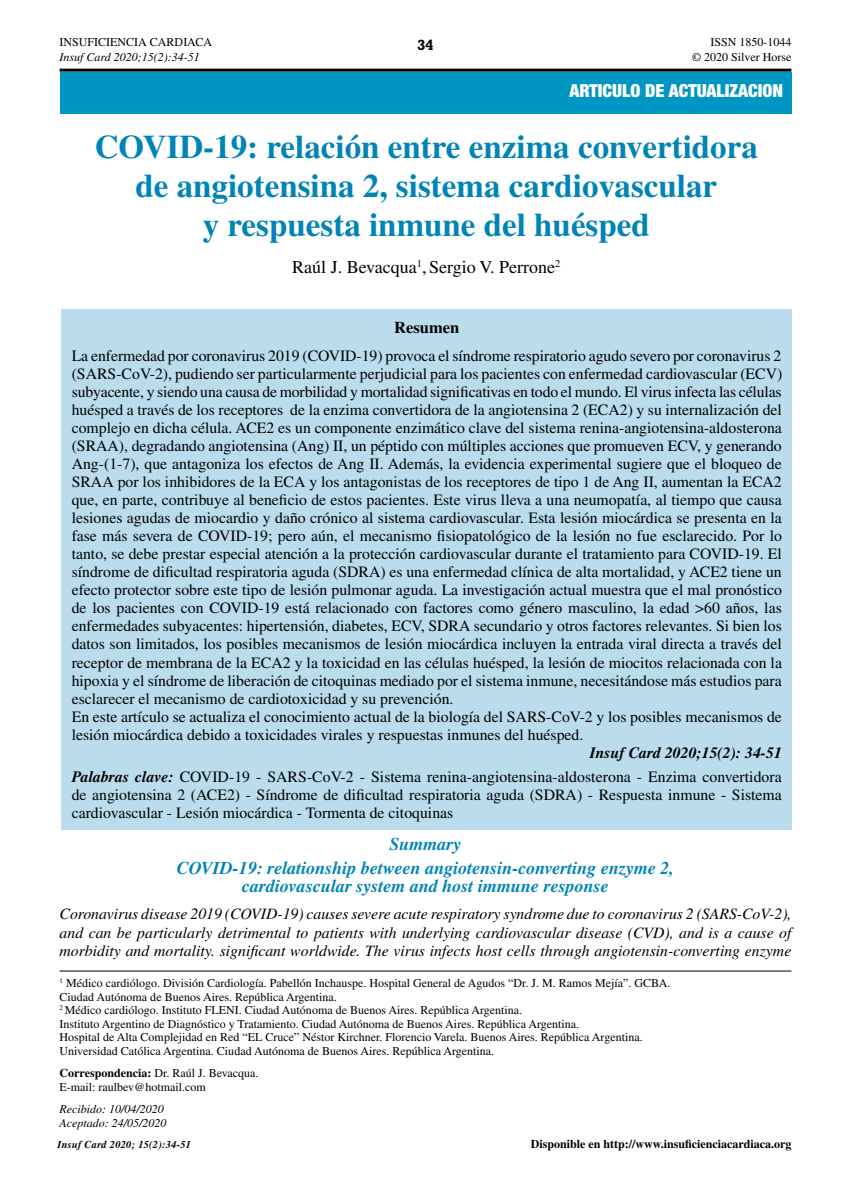
<style>
.page{position:relative;width:851px;height:1191px;background:#fff}
.page>*{position:absolute;margin:0;border:0;box-sizing:border-box;transform-origin:0 0}
.t1{font:700 33px/39px "Times LT Std";color:#0084b6;text-align:center}
.t2{font:italic 700 18px/24px "Times LT Std";color:#0084b6;text-align:center}
.t3{font:18px "Times LT Std";color:#000}
.t4{font:900 condensed 18px "Helvetica Neue LT Std";color:#fff}
.t5{font:700 16.5px "Times LT Std";color:#000}
.t6{font:15.75px/18px "Times LT Std";color:#000}
.t7{font:italic 15.75px/18px "Times LT Std";color:#000;text-align:justify}
.t8{font:700 15px "Rockwell";color:#000}
.t9{font:12px/13.5px "Times LT Std";color:#000}
.t10{font:italic 12px/13.5px "Times LT Std";color:#000}
.t11{font:700 12px "Times LT Std";color:#000}
.t12{font:italic 700 10.5px "Times LT Std";letter-spacing:.02em;color:#000}
.s1{font-weight:700;font-style:italic}
.s2{font-weight:700}
</style>
<div class="page">
<hr style="left:60px;top:970px;width:731px;height:1px;background:#000">
<div style="left:61px;top:309px;width:730px;height:520px;background:#bbdced"></div>
<div style="left:60px;top:72px;width:731px;height:41px;background:#0096c3"></div>
<hr style="left:60px;top:69px;width:731px;height:3px;background:#000">
<p class="t9" style="left:60px;top:36px;width:154px">INSUFICIENCIA CARDIACA</p>
<p class="t10" style="left:60px;top:50px;width:142px">Insuf Card 2020;15(2):34-51</p>
<p class="t9" style="left:692px;top:35px;width:101px;line-height:14.4px;text-align:right">ISSN 1850-1044<br>© 2020 Silver Horse</p>
<p class="t4" style="left:569px;top:80px;width:215px">ARTICULO DE ACTUALIZACION</p>
<p class="t8" style="left:417px;top:36px;width:18px">34</p>
<p class="t10" style="left:665px;top:36px;width:127px">RJ Bevacqua y SV Perrone</p>
<h1 class="t1" style="left:95px;top:126px;width:664px">COVID-19: relación entre enzima convertidora de angiotensina 2, sistema cardiovascular<br>y respuesta inmune del huésped</h1>
<p class="t3" style="left:292px;top:257px;width:270px">Raúl J. Bevacqua<sup>1</sup>, Sergio V. Perrone<sup>2</sup></p>
<p class="t5" style="left:394px;top:317px;width:67px">Resumen</p>
<p class="t6" style="left:72px;top:347px;width:712px">La enfermedad por coronavirus 2019 (COVID-19) provoca el síndrome respiratorio agudo severo por coronavirus 2 (SARS-CoV-2), pudiendo ser particularmente perjudicial para los pacientes con enfermedad cardiovascular (ECV) subyacente, y siendo una causa de morbilidad y mortalidad significativas en todo el mundo. El virus infecta las células huésped a través de los receptores de la enzima convertidora de la angiotensina 2 (ECA2) y su internalización del complejo en dicha célula. ACE2 es un componente enzimático clave del sistema renina-angiotensina-aldosterona (SRAA), degradando angiotensina (Ang) II, un péptido con múltiples acciones que promueven ECV, y generando Ang-(1-7), que antagoniza los efectos de Ang II. Además, la evidencia experimental sugiere que el bloqueo de SRAA por los inhibidores de la ECA y los antagonistas de los receptores de tipo 1 de Ang II, aumentan la ECA2 que, en parte, contribuye al beneficio de estos pacientes. Este virus lleva a una neumopatía, al tiempo que causa lesiones agudas de miocardio y daño crónico al sistema cardiovascular. Esta lesión miocárdica se presenta en la fase más severa de COVID-19; pero aún, el mecanismo fisiopatológico de la lesión no fue esclarecido. Por lo tanto, se debe prestar especial atención a la protección cardiovascular durante el tratamiento para COVID-19. El síndrome de dificultad respiratoria aguda (SDRA) es una enfermedad clínica de alta mortalidad, y ACE2 tiene un efecto protector sobre este tipo de lesión pulmonar aguda. La investigación actual muestra que el mal pronóstico de los pacientes con COVID-19 está relacionado con factores como género masculino, la edad &gt;60 años, las enfermedades subyacentes: hipertensión, diabetes, ECV, SDRA secundario y otros factores relevantes. Si bien los datos son limitados, los posibles mecanismos de lesión miocárdica incluyen la entrada viral directa a través del receptor de membrana de la ECA2 y la toxicidad en las células huésped, la lesión de miocitos relacionada con la hipoxia y el síndrome de liberación de citoquinas mediado por el sistema inmune, necesitándose más estudios para esclarecer el mecanismo de cardiotoxicidad y su prevención.<br>En este artículo se actualiza el conocimiento actual de la biología del SARS-CoV-2 y los posibles mecanismos de lesión miocárdica debido a toxicidades virales y respuestas inmunes del huésped.</p>
<p class="t6" style="left:72px;top:740px;width:711px;line-height:24px;text-align:right"><span class="s1">Insuf Card 2020;15(2): 34-51<br>Palabras clave:</span> COVID-19 - SARS-CoV-2 - Sistema renina-angiotensina-aldosterona - Enzima convertidora</p>
<p class="t6" style="left:72px;top:785px;width:711px">de angiotensina 2 (ACE2) - Síndrome de dificultad respiratoria aguda (SDRA) - Respuesta inmune - Sistema cardiovascular - Lesión miocárdica - Tormenta de citoquinas</p>
<p class="t2" style="left:177px;top:832px;width:498px">Summary<br>COVID-19: relationship between angiotensin-converting enzyme 2,</p>
<p class="t2" style="left:242px;top:874px;width:368px">cardiovascular system and host immune response</p>
<p class="t7" style="left:60px;top:905px;width:733px">Coronavirus disease 2019 (COVID-19) causes severe acute respiratory syndrome due to coronavirus 2 (SARS-CoV-2), and can be particularly detrimental to patients with underlying cardiovascular disease (CVD), and is a cause of morbidity and mortality. significant worldwide. The virus infects host cells through angiotensin-converting enzyme</p>
<p class="t9" style="left:60px;top:976px;width:612px"><sup>1</sup> Médico cardiólogo. División Cardiología. Pabellón Inchauspe. Hospital General de Agudos “Dr. J. M. Ramos Mejía”. GCBA.<br>Ciudad Autónoma de Buenos Aires. República Argentina.<br><sup>2</sup> Médico cardiólogo. Instituto FLENI. Ciudad Autónoma de Buenos Aires. República Argentina.<br>Instituto Argentino de Diagnóstico y Tratamiento. Ciudad Autónoma de Buenos Aires. República Argentina.<br>Hospital de Alta Complejidad en Red “EL Cruce” Néstor Kirchner. Florencio Varela. Buenos Aires. República Argentina.<br>Universidad Católica Argentina. Ciudad Autónoma de Buenos Aires. República Argentina.</p>
<p class="t9" style="left:60px;top:1066px;width:200px"><span class="s2">Correspondencia:</span> Dr. Raúl J. Bevacqua.<br>E-mail: raulbev@hotmail.com</p>
<p class="t10" style="left:60px;top:1102px;width:108px">Recibido: 10/04/2020<br>Aceptado: 24/05/2020</p>
<p class="t12" style="left:57px;top:1137px;width:135px">Insuf Card 2020; 15(2):34-51</p>
<p class="t11" style="left:530px;top:1136px;width:262px">Disponible en http://www.insuficienciacardiaca.org</p>
</div>
